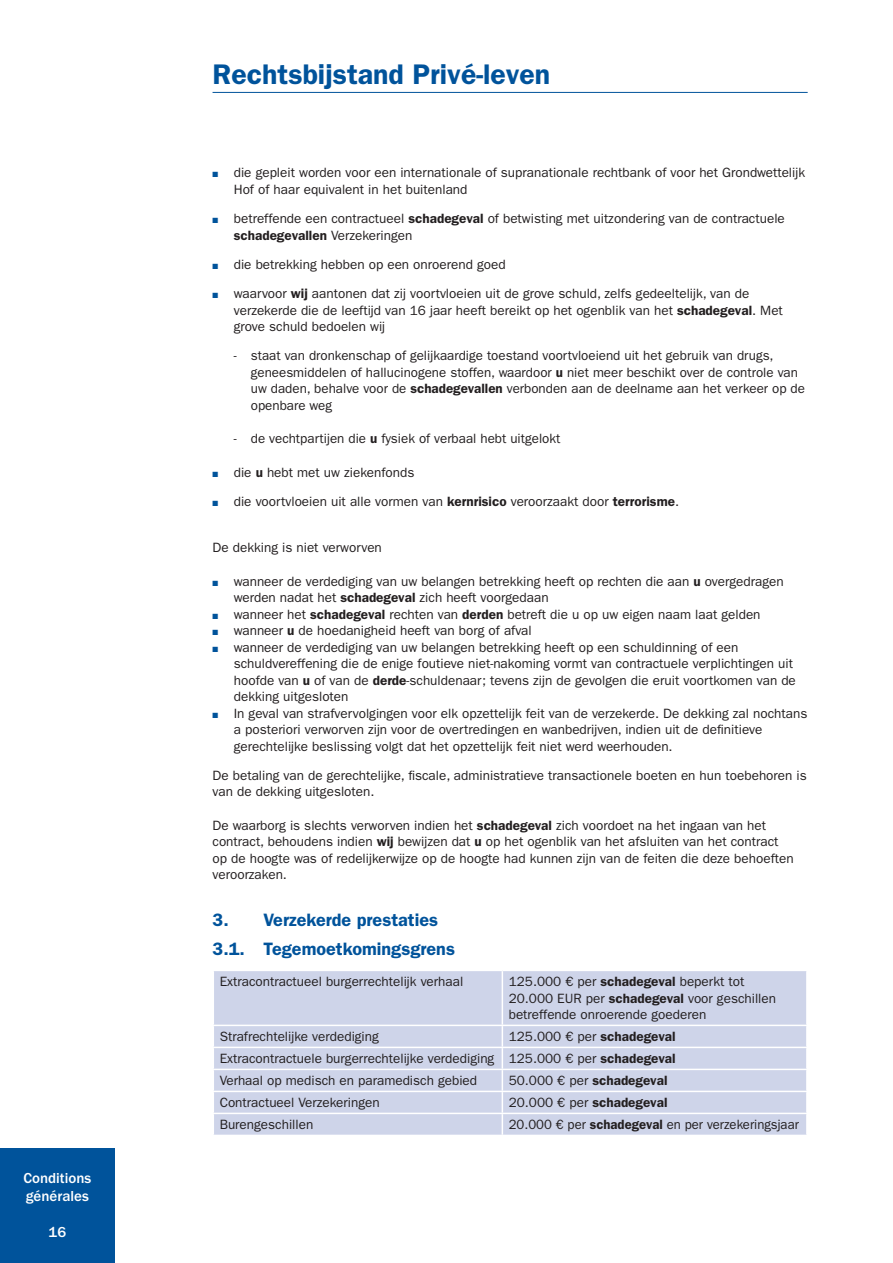
<style>
.page{position:relative;width:893px;height:1263px;background:#fff}
.page>*{position:absolute;margin:0;border:0;box-sizing:border-box;transform-origin:0 0}
.t1{font:600 28.5px "ITC Franklin Gothic Std";color:#00539b}
.t2{font:600 18px/29.2px "ITC Franklin Gothic Std";color:#00539b}
.t3{font:500 15px/18px "ITC Franklin Gothic Std";color:#fff}
.t4{font:13.5px/16.5px "ITC Franklin Gothic Std";color:#231f20}
.t5{font:600 13.5px "ITC Franklin Gothic Std";color:#231f20}
.s1{color:#00539b}
.s2{font-weight:600}
.s3{font-weight:400}
</style>
<div class="page">
<div style="left:0;top:1148px;width:115px;height:115px;background:#00539b"></div>
<hr style="left:213px;top:92px;width:595px;height:1px;background:#00539b">
<div style="left:214px;top:971px;width:592px;height:164px;background:#ced4e9"></div>
<hr style="left:502px;top:971px;width:1px;height:54px;background:#fff">
<hr style="left:213px;top:1025px;width:595px;height:1px;background:#fff">
<hr style="left:213px;top:1047px;width:595px;height:1px;background:#fff">
<hr style="left:213px;top:1069px;width:595px;height:1px;background:#fff">
<hr style="left:213px;top:1091px;width:595px;height:1px;background:#fff">
<hr style="left:213px;top:1113px;width:595px;height:1px;background:#fff">
<svg style="left:502px;top:1026px;width:1px;height:109px"></svg>
<p class="t3" style="left:23px;top:1170px;width:69px">Conditions générales</p>
<p class="t3" style="left:49px;top:1224px;width:19px">16</p>
<h1 class="t1" style="left:213px;top:63px;width:339px">Rechtsbijstand Privé-leven</h1>
<p class="t4" style="left:234px;top:165px;width:573px;text-indent:-21px"><span class="s1">■</span> die gepleit worden voor een internationale of supranationale rechtbank of voor het Grondwettelijk<br>Hof of haar equivalent in het buitenland</p>
<p class="t4" style="left:234px;top:211px;width:552px;text-indent:-21px"><span class="s1">■</span> betreffende een contractueel <span class="s2">schadegeval</span> of betwisting met uitzondering van de contractuele <span class="s2">schadegevallen</span> Verzekeringen</p>
<p class="t4" style="left:213px;top:257px;width:295px"><span class="s1">■</span> die betrekking hebben op een onroerend goed</p>
<p class="t4" style="left:234px;top:286px;width:551px;text-indent:-21px"><span class="s1">■</span> waarvoor <span class="s2">wij</span> aantonen dat zij voortvloeien uit de grove schuld, zelfs gedeeltelijk, van de verzekerde die de leeftijd van 16 jaar heeft bereikt op het ogenblik van het <span class="s2">schadegeval</span>. Met grove schuld bedoelen wij</p>
<p class="t4" style="left:251px;top:348px;width:556px;text-indent:-17px">- staat van dronkenschap of gelijkaardige toestand voortvloeiend uit het gebruik van drugs, geneesmiddelen of hallucinogene stoffen, waardoor <span class="s2">u</span> niet meer beschikt over de controle van uw daden, behalve voor de <span class="s2">schadegevallen</span> verbonden aan de deelname aan het verkeer op de openbare weg</p>
<p class="t4" style="left:234px;top:431px;width:328px">- de vechtpartijen die <span class="s2">u</span> fysiek of verbaal hebt uitgelokt</p>
<p class="t4" style="left:213px;top:465px;width:203px"><span class="s1">■</span> die <span class="s2">u</span> hebt met uw ziekenfonds</p>
<p class="t4" style="left:213px;top:494px;width:468px"><span class="s1">■</span> die voortvloeien uit alle vormen van <span class="s2">kernrisico</span> veroorzaakt door <span class="s2">terrorisme</span>.</p>
<p class="t4" style="left:213px;top:540px;width:171px">De dekking is niet verworven</p>
<p class="t4" style="left:234px;top:574px;width:551px;text-indent:-21px"><span class="s1">■</span> wanneer de verdediging van uw belangen betrekking heeft op rechten die aan <span class="s2">u</span> overgedragen werden nadat het <span class="s2">schadegeval</span> zich heeft voorgedaan</p>
<p class="t4" style="left:213px;top:607px;width:549px"><span class="s1">■</span> wanneer het <span class="s2">schadegeval</span> rechten van <span class="s2">derden</span> betreft die u op uw eigen naam laat gelden</p>
<p class="t4" style="left:213px;top:623px;width:321px"><span class="s1">■</span> wanneer <span class="s2">u</span> de hoedanigheid heeft van borg of afval</p>
<p class="t4" style="left:234px;top:640px;width:564px;text-indent:-21px"><span class="s1">■</span> wanneer de verdediging van uw belangen betrekking heeft op een schuldinning of een schuldvereffening die de enige foutieve niet-nakoming vormt van contractuele verplichtingen uit hoofde van <span class="s2">u</span> of van de <span class="s2">derde</span>-schuldenaar; tevens zijn de gevolgen die eruit voortkomen van de dekking uitgesloten</p>
<p class="t4" style="left:234px;top:706px;width:575px;text-indent:-21px"><span class="s1">■</span> In geval van strafvervolgingen voor elk opzettelijk feit van de verzekerde. De dekking zal nochtans a posteriori verworven zijn voor de overtredingen en wanbedrijven, indien uit de definitieve gerechtelijke beslissing volgt dat het opzettelijk feit niet werd weerhouden.</p>
<p class="t4" style="left:213px;top:768px;width:596px">De betaling van de gerechtelijke, fiscale, administratieve transactionele boeten en hun toebehoren is van de dekking uitgesloten.</p>
<p class="t4" style="left:213px;top:818px;width:583px">De waarborg is slechts verworven indien het <span class="s2">schadegeval</span> zich voordoet na het ingaan van het contract, behoudens indien <span class="s2">wij</span> bewijzen dat <span class="s2">u</span> op het ogenblik van het afsluiten van het contract op de hoogte was of redelijkerwijze op de hoogte had kunnen zijn van de feiten die deze behoeften veroorzaken.</p>
<h2 class="t2" style="left:213px;top:906px;width:244px">3. Verzekerde prestaties<br>3.1. Tegemoetkomingsgrens</h2>
<p class="t4" style="left:220px;top:974px;width:245px">Extracontractueel burgerrechtelijk verhaal</p>
<p class="t4" style="left:509px;top:974px;width:269px">125.000 € per <span class="s2">schadegeval</span> beperkt tot<br>20.000 EUR per <span class="s2">schadegeval</span> voor geschillen betreffende onroerende goederen</p>
<p class="t4" style="left:220px;top:1029px;width:161px">Strafrechtelijke verdediging</p>
<p class="t4" style="left:220px;top:1026px;width:457px;line-height:22px;text-align:justify;text-indent:289px">125.000 € per <span class="s2">schadegeval </span>Extracontractuele burgerrechtelijke verdediging 125.000 € per <span class="s2">schadegeval </span>Verhaal op medisch en paramedisch gebied</p>
<p class="t5" style="left:509px;top:1075px;width:160px"><span class="s3">50.000 € per</span> schadegeval</p>
<p class="t4" style="left:220px;top:1095px;width:162px">Contractueel Verzekeringen</p>
<p class="t5" style="left:509px;top:1097px;width:160px"><span class="s3">20.000 € per</span> schadegeval</p>
<p class="t4" style="left:220px;top:1117px;width:95px">Burengeschillen</p>
<p class="t4" style="left:509px;top:1117px;width:292px">20.000 € per <span class="s2">schadegeval</span> en per verzekeringsjaar</p>
</div>
